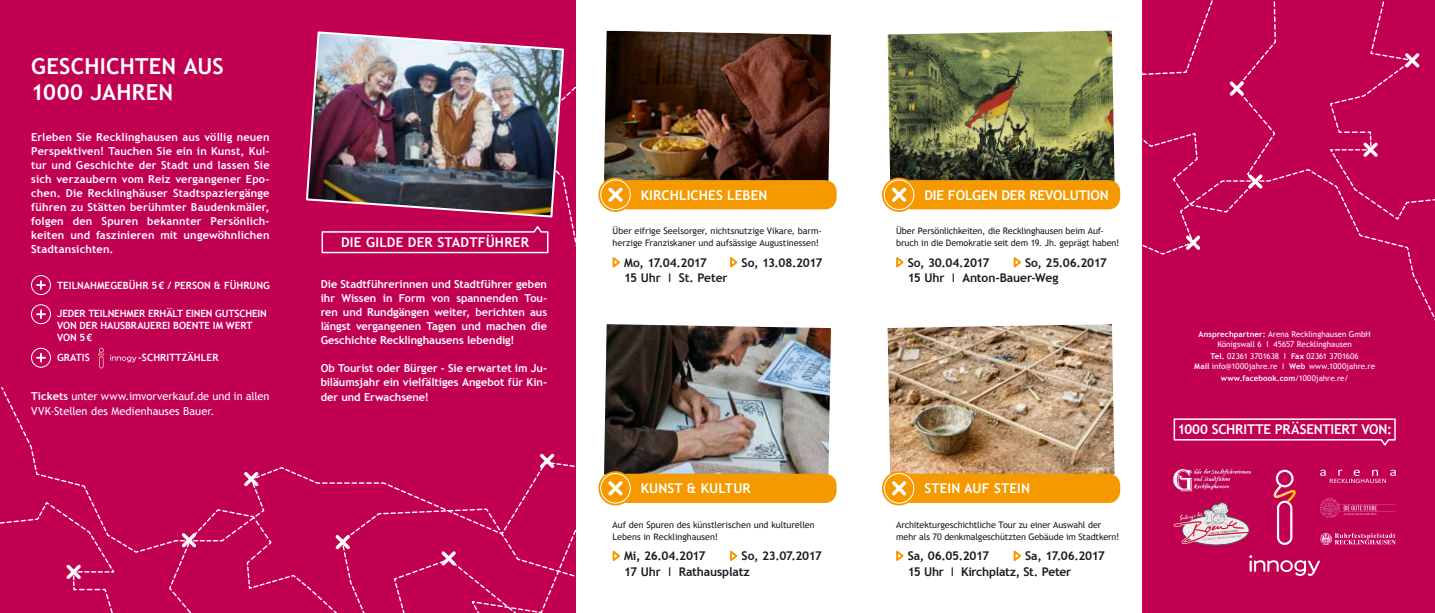
<style>
.page{position:relative;width:1435px;height:613px;background:#fff}
.page>*{position:absolute;margin:0;border:0;box-sizing:border-box;transform-origin:0 0}
.t1{font:700 22px/26.4px "Trebuchet MS";letter-spacing:.015em;color:#fff}
.t2{font:700 13.4px "Trebuchet MS";letter-spacing:.01em;color:#fff}
.t3{font:700 13.4px "Trebuchet MS";letter-spacing:-.015em;color:#fff}
.t4{font:700 13.4px "Trebuchet MS";letter-spacing:-.01em;color:#fff}
.t5{font:700 12px "Trebuchet MS";letter-spacing:-.015em;color:#181d1f}
.t6{font:700 11px/14px "Trebuchet MS";color:#fff;text-align:justify}
.t7{font:11px/14px "Trebuchet MS";color:#fff}
.t8{font:700 10px/12px "Trebuchet MS";letter-spacing:-.005em;color:#fff}
.t9{font:9px/12px "Trebuchet MS";letter-spacing:-.005em;color:#181d1f}
.t10{font:8px/9.6px "Trebuchet MS";color:#fff;text-align:center}
.t11{font:700 8px "Trebuchet MS";letter-spacing:.015em;color:#fff}
.s1{font-weight:700}
.s2{font-weight:400}
</style>
<div class="page">
<div style="left:0;top:0;width:575px;height:612px;background:#c10052"></div>
<svg style="left:321px;top:87px;width:254px;height:167px"></svg>
<div style="left:1142px;top:0;width:292px;height:612px;background:#c10052"></div>
<svg style="left:1142px;top:0;width:292px;height:317px"></svg>
<svg style="left:1249px;top:555px;width:71px;height:20px"></svg>
<img style="left:1273px;top:487px;width:22px;height:13px">
<svg style="left:1276px;top:500px;width:16px;height:44px"></svg>
<svg style="left:1275px;top:469px;width:18px;height:18px"></svg>
<svg style="left:1320px;top:533px;width:75px;height:11px"></svg>
<svg style="left:1320px;top:469px;width:75px;height:13px"></svg>
<svg style="left:1320px;top:498px;width:75px;height:19px"></svg>
<svg style="left:1173px;top:418px;width:223px;height:28px"></svg>
<img style="left:1173px;top:468px;width:78px;height:24px">
<img style="left:604px;top:30px;width:230px;height:155px">
<img style="left:604px;top:324px;width:230px;height:154px">
<svg style="left:598px;top:177px;width:34px;height:35px"></svg>
<div style="left:615px;top:180px;width:221px;height:29px;background:#f49900;border-radius:12px"></div>
<svg style="left:605px;top:184px;width:21px;height:21px"></svg>
<div style="left:600px;top:179px;width:30px;height:31px;border:1px solid #fff;border-radius:50%"></div>
<svg style="left:598px;top:471px;width:34px;height:34px"></svg>
<div style="left:615px;top:473px;width:221px;height:29px;background:#f49900;border-radius:12px"></div>
<svg style="left:605px;top:477px;width:21px;height:21px"></svg>
<div style="left:600px;top:473px;width:30px;height:30px;border:1px solid #fff;border-radius:50%"></div>
<svg style="left:612px;top:257px;width:8px;height:11px"></svg>
<svg style="left:612px;top:550px;width:8px;height:11px"></svg>
<svg style="left:730px;top:257px;width:8px;height:11px"></svg>
<svg style="left:730px;top:550px;width:8px;height:11px"></svg>
<img style="left:886px;top:30px;width:231px;height:154px">
<img style="left:885px;top:324px;width:232px;height:154px">
<svg style="left:882px;top:177px;width:34px;height:35px"></svg>
<div style="left:899px;top:180px;width:221px;height:29px;background:#f49900;border-radius:12px"></div>
<svg style="left:888px;top:184px;width:21px;height:21px"></svg>
<div style="left:883px;top:179px;width:31px;height:31px;border:1px solid #fff;border-radius:50%"></div>
<svg style="left:882px;top:471px;width:34px;height:34px"></svg>
<div style="left:899px;top:473px;width:221px;height:29px;background:#f49900;border-radius:12px"></div>
<svg style="left:888px;top:477px;width:21px;height:21px"></svg>
<div style="left:883px;top:473px;width:31px;height:30px;border:1px solid #fff;border-radius:50%"></div>
<svg style="left:896px;top:257px;width:8px;height:11px"></svg>
<svg style="left:896px;top:550px;width:8px;height:11px"></svg>
<svg style="left:1013px;top:257px;width:8px;height:11px"></svg>
<svg style="left:1013px;top:550px;width:8px;height:11px"></svg>
<img style="left:306px;top:31px;width:259px;height:187px">
<svg style="left:1173px;top:502px;width:78px;height:42px"></svg>
<div style="left:31px;top:348px;width:20px;height:19px;border:1px solid #fff;border-radius:50%"></div>
<svg style="left:37px;top:353px;width:8px;height:8px"></svg>
<div style="left:31px;top:275px;width:20px;height:20px;border:1px solid #fff;border-radius:50%"></div>
<svg style="left:37px;top:281px;width:8px;height:8px"></svg>
<div style="left:31px;top:304px;width:20px;height:20px;border:1px solid #fff;border-radius:50%"></div>
<svg style="left:37px;top:310px;width:8px;height:8px"></svg>
<svg style="left:110px;top:354px;width:27px;height:8px"></svg>
<svg style="left:98px;top:347px;width:6px;height:21px"></svg>
<svg style="left:0;top:388px;width:575px;height:224px"></svg>
<h1 class="t1" style="left:31px;top:53px;width:194px">GESCHICHTEN AUS<br>1000 JAHREN</h1>
<p class="t6" style="left:31px;top:130px;width:240px">Erleben Sie Recklinghausen aus völlig neuen Perspektiven! Tauchen Sie ein in Kunst, Kul&shy;tur und Geschichte der Stadt und lassen Sie sich verzaubern vom Reiz vergangener Epo&shy;chen. Die Recklinghäuser Stadtspaziergänge führen zu Stätten berühmter Baudenkmäler, folgen den Spuren bekannter Persönlich&shy;keiten und faszinieren mit ungewöhnlichen Stadtansichten.</p>
<p class="t8" style="left:57px;top:279px;width:214px">TEILNAHMEGEBÜHR 5€ / PERSON &amp; FÜHRUNG</p>
<p class="t8" style="left:57px;top:307px;width:211px">JEDER TEILNEHMER ERHÄLT EINEN GUTSCHEIN<br>VON DER HAUSBRAUEREI BOENTE IM WERT<br>VON 5€</p>
<p class="t8" style="left:57px;top:351px;width:34px">GRATIS</p>
<p class="t8" style="left:138px;top:351px;width:82px">-SCHRITTZÄHLER</p>
<p class="t7" style="left:31px;top:389px;width:240px"><span class="s1">Tickets</span> unter www.imvorverkauf.de und in allen<br>VVK-Stellen des Medienhauses Bauer.</p>
<p class="t2" style="left:341px;top:234px;width:189px">DIE GILDE DER STADTFÜHRER</p>
<p class="t6" style="left:321px;top:277px;width:228px">Die Stadtführerinnen und Stadtführer geben ihr Wissen in Form von spannenden Tou&shy;ren und Rundgängen weiter, berichten aus längst vergangenen Tagen und machen die Geschichte Recklinghausens lebendig!</p>
<p class="t6" style="left:321px;top:361px;width:228px">Ob Tourist oder Bürger - Sie erwartet im Ju&shy;biläumsjahr ein vielfältiges Angebot für Kin&shy;der und Erwachsene!</p>
<p class="t2" style="left:641px;top:186px;width:128px">KIRCHLICHES LEBEN</p>
<p class="t9" style="left:612px;top:225px;width:211px">Über eifrige Seelsorger, nichtsnutzige Vikare, barm&shy;herzige Franziskaner und aufsässige Augustinessen!</p>
<p class="t5" style="left:624px;top:255px;width:84px">Mo, 17.04.2017</p>
<p class="t5" style="left:624px;top:270px;width:105px">15 Uhr <span class="s2">I</span> St. Peter</p>
<p class="t5" style="left:741px;top:255px;width:82px">So, 13.08.2017</p>
<p class="t2" style="left:641px;top:480px;width:111px">KUNST &amp; KULTUR</p>
<p class="t9" style="left:612px;top:518px;width:204px">Auf den Spuren des künstlerischen und kulturellen<br>Lebens in Recklinghausen!</p>
<p class="t5" style="left:624px;top:548px;width:83px">Mi, 26.04.2017</p>
<p class="t5" style="left:741px;top:548px;width:82px">So, 23.07.2017</p>
<p class="t5" style="left:624px;top:564px;width:127px">17 Uhr <span class="s2">I</span> Rathausplatz</p>
<p class="t4" style="left:924px;top:186px;width:186px">DIE FOLGEN DER REVOLUTION</p>
<p class="t9" style="left:896px;top:225px;width:225px">Über Persönlichkeiten, die Recklinghausen beim Auf&shy;bruch in die Demokratie seit dem 19. Jh. geprägt haben!</p>
<p class="t5" style="left:907px;top:255px;width:83px">So, 30.04.2017</p>
<p class="t5" style="left:1025px;top:255px;width:83px">So, 25.06.2017</p>
<p class="t5" style="left:907px;top:270px;width:152px">15 Uhr <span class="s2">I</span> Anton-Bauer-Weg</p>
<p class="t2" style="left:924px;top:480px;width:107px">STEIN AUF STEIN</p>
<p class="t9" style="left:896px;top:518px;width:225px">Architekturgeschichtliche Tour zu einer Auswahl der mehr als 70 denkmalgeschützten Gebäude im Stadtkern!</p>
<p class="t5" style="left:907px;top:548px;width:83px">Sa, 06.05.2017</p>
<p class="t5" style="left:1025px;top:548px;width:81px">Sa, 17.06.2017</p>
<p class="t5" style="left:907px;top:564px;width:165px">15 Uhr <span class="s2">I</span> Kirchplatz, St. Peter</p>
<p class="t10" style="left:1198px;top:330px;width:174px"><span class="s1">Ansprechpartner:</span> Arena Recklinghausen GmbH<br>Königswall 6 I 45657 Recklinghausen</p>
<p class="t10" style="left:1194px;top:351px;width:182px"><span class="s1">Tel.</span> 02361 3701638 I <span class="s1">Fax</span> 02361 3701606<br><span class="s1">Mail</span> info@1000jahre.re I <span class="s1">Web</span> www.1000jahre.re</p>
<p class="t11" style="left:1220px;top:372px;width:129px">www.facebook.com<span class="s2">/1000jahre.re/</span></p>
<p class="t3" style="left:1177px;top:421px;width:216px">1000 SCHRITTE PRÄSENTIERT VON:</p>
</div>
